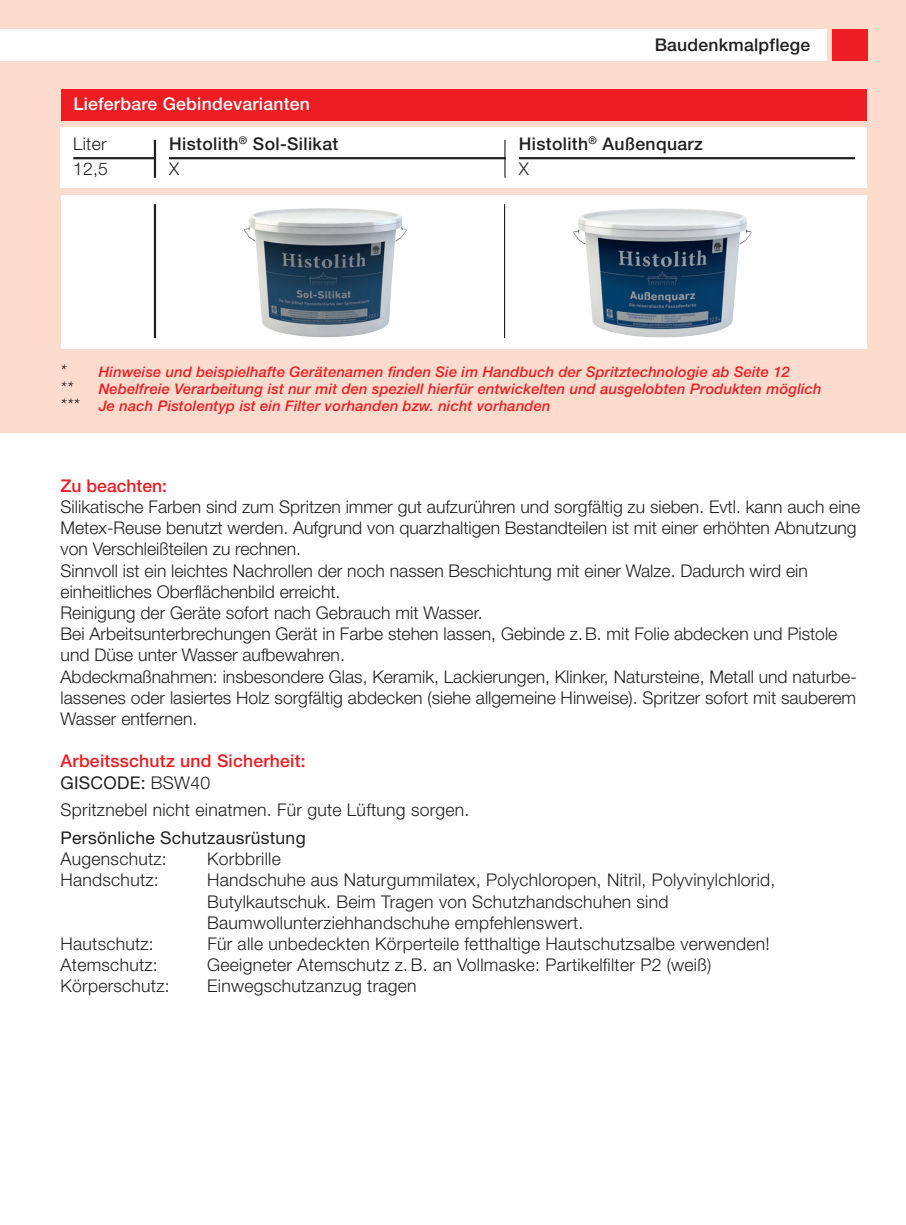
<style>
.page{position:relative;width:906px;height:1225px;background:#fff}
.page>*{position:absolute;margin:0;border:0;box-sizing:border-box;transform-origin:0 0}
.t1{font:300 17.55px/21.2px "Helvetica Neue LT";color:#231f20}
.t2{font:500 17.55px/24.8px "Helvetica Neue LT";letter-spacing:.02em;color:#231f20}
.t3{font:500 17.55px/21.2px "Helvetica Neue LT";letter-spacing:.015em;color:#ee1d23}
.t4{font:17.55px "Helvetica Neue LT";letter-spacing:.015em;color:#231f20}
.t5{font:500 17.55px "Helvetica Neue LT";letter-spacing:.015em;color:#fff}
.t6{font:italic 300 17.55px "Helvetica Neue LT";color:#231f20}
.t7{font:italic 500 14.62px/16.9px "Helvetica Neue LT";letter-spacing:.015em;color:#ee1d23}
.s1{font-weight:300}
.s2{font-weight:300;font-size:17.55px;color:#231f20}
.s3{font-weight:400;color:#231f20}
.s4{font-weight:300;color:#231f20}
</style>
<div class="page">
<div style="left:0;top:0;width:906px;height:432px;background:#fddcce"></div>
<div style="left:0;top:29px;width:826px;height:32px;background:#fff"></div>
<div style="left:832px;top:29px;width:35px;height:32px;background:#ee1d23"></div>
<div style="left:61px;top:128px;width:805px;height:60px;background:#fff"></div>
<div style="left:61px;top:90px;width:806px;height:31px;background:#ee1d23"></div>
<hr style="left:73px;top:157px;width:782px;height:2px;background:#231f20">
<div style="left:156px;top:144px;width:13px;height:30px;background:#fff"></div>
<hr style="left:154px;top:140px;width:2px;height:38px;background:#231f20">
<div style="left:506px;top:144px;width:12px;height:30px;background:#fff"></div>
<hr style="left:504px;top:140px;width:1px;height:38px;background:#231f20">
<div style="left:61px;top:196px;width:805px;height:153px;background:#fff"></div>
<img style="left:244px;top:208px;width:163px;height:129px">
<img style="left:573px;top:208px;width:179px;height:129px">
<hr style="left:154px;top:204px;width:2px;height:134px;background:#231f20">
<hr style="left:504px;top:204px;width:1px;height:134px;background:#231f20">
<p class="t2" style="left:654px;top:34px;width:157px">Baudenkmalpflege</p>
<p class="t5" style="left:73px;top:97px;width:238px">Lieferbare Gebindevarianten</p>
<p class="t2" style="left:169px;top:133px;width:170px">Histolith<sup>®</sup> Sol-Silikat<br><span class="s1">X</span></p>
<p class="t1" style="left:73px;top:133px;width:36px;line-height:24.8px">Liter<br>12,5</p>
<p class="t2" style="left:519px;top:133px;width:185px">Histolith<sup>®</sup> Außenquarz<br><span class="s1">X</span></p>
<p class="t7" style="left:61px;top:365px;width:731px"><span class="s2">*</span> Hinweise und beispielhafte Gerätenamen finden Sie im Handbuch der Spritztechnologie ab Seite 12</p>
<p class="t6" style="left:61px;top:382px;width:14px">**</p>
<p class="t7" style="left:61px;top:382px;width:762px;text-indent:38px">Nebelfreie Verarbeitung ist nur mit den speziell hierfür entwickelten und ausgelobten Produkten möglich <span class="s2">***</span> Je nach Pistolentyp ist ein Filter vorhanden bzw. nicht vorhanden</p>
<p class="t3" style="left:61px;top:476px;width:108px">Zu beachten:</p>
<p class="t1" style="left:61px;top:498px;width:801px">Silikatische Farben sind zum Spritzen immer gut aufzurühren und sorgfältig zu sieben. Evtl. kann auch eine Metex-Reuse benutzt werden. Aufgrund von quarzhaltigen Bestandteilen ist mit einer erhöhten Abnutzung von Verschleißteilen zu rechnen.<br>Sinnvoll ist ein leichtes Nachrollen der noch nassen Beschichtung mit einer Walze. Dadurch wird ein einheitliches Oberflächenbild erreicht.<br>Reinigung der Geräte sofort nach Gebrauch mit Wasser.<br>Bei Arbeitsunterbrechungen Gerät in Farbe stehen lassen, Gebinde z.B. mit Folie abdecken und Pistole und Düse unter Wasser aufbewahren.<br>Abdeckmaßnahmen: insbesondere Glas, Keramik, Lackierungen, Klinker, Natursteine, Metall und naturbe&shy;lassenes oder lasiertes Holz sorgfältig abdecken (siehe allgemeine Hinweise). Spritzer sofort mit sauberem Wasser entfernen.</p>
<p class="t3" style="left:61px;top:752px;width:247px">Arbeitsschutz und Sicherheit:<br><span class="s3">GISCODE:</span> <span class="s4">BSW40</span></p>
<p class="t1" style="left:61px;top:801px;width:410px">Spritznebel nicht einatmen. Für gute Lüftung sorgen.</p>
<p class="t4" style="left:61px;top:831px;width:247px">Persönliche Schutzausrüstung</p>
<p class="t1" style="left:61px;top:850px;width:108px">Augenschutz:</p>
<p class="t1" style="left:207px;top:850px;width:75px">Korbbrille</p>
<p class="t1" style="left:61px;top:871px;width:100px">Handschutz:</p>
<p class="t1" style="left:207px;top:871px;width:570px">Handschuhe aus Naturgummilatex, Polychloropen, Nitril, Polyvinylchlorid,<br>Butylkautschuk. Beim Tragen von Schutzhandschuhen sind<br>Baumwollunterziehhandschuhe empfehlenswert.</p>
<p class="t1" style="left:61px;top:935px;width:95px">Hautschutz:</p>
<p class="t1" style="left:207px;top:935px;width:564px">Für alle unbedeckten Körperteile fetthaltige Hautschutzsalbe verwenden!</p>
<p class="t1" style="left:61px;top:956px;width:99px">Atemschutz:</p>
<p class="t1" style="left:207px;top:956px;width:505px">Geeigneter Atemschutz z. B. an Vollmaske: Partikelfilter P2 (weiß)</p>
<p class="t1" style="left:61px;top:977px;width:110px">Körperschutz:</p>
<p class="t1" style="left:207px;top:977px;width:211px">Einwegschutzanzug tragen</p>
</div>
